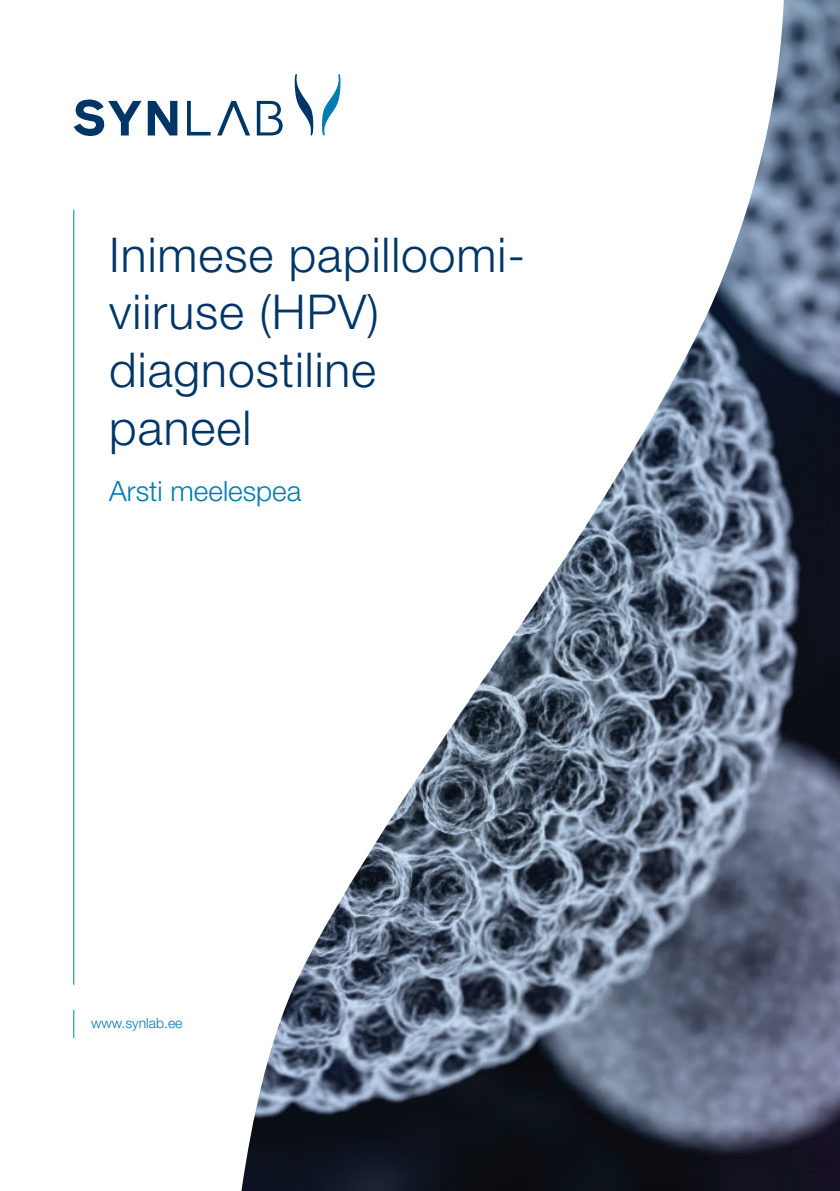
<style>
.page{position:relative;width:840px;height:1191px;background:#fff}
.page>*{position:absolute;margin:0;border:0;box-sizing:border-box;transform-origin:0 0}
.t1{font:300 48px/57.6px "Helvetica Neue LT Std";letter-spacing:.02em;color:#003667}
.t2{font:300 28px "Helvetica Neue LT Std";color:#007cb1}
.t3{font:300 14px "Helvetica Neue LT Std";color:#007cb1}
</style>
<div class="page">
<hr style="left:73px;top:210px;width:1px;height:774px;background:#007cb1">
<svg style="left:187px;top:101px;width:23px;height:34px"></svg>
<svg style="left:74px;top:99px;width:67px;height:38px"></svg>
<svg style="left:148px;top:101px;width:29px;height:34px"></svg>
<svg style="left:217px;top:101px;width:24px;height:34px"></svg>
<svg style="left:73px;top:1009px;width:1px;height:29px"></svg>
<img style="left:241px;top:0;width:598px;height:1191px">
<p class="t1" style="left:109px;top:225px;width:417px">Inimese papilloomi&shy;viiruse (HPV) diagnostiline paneel</p>
<p class="t2" style="left:109px;top:474px;width:193px">Arsti meelespea</p>
<p class="t3" style="left:91px;top:1014px;width:93px">www.synlab.ee</p>
</div>
